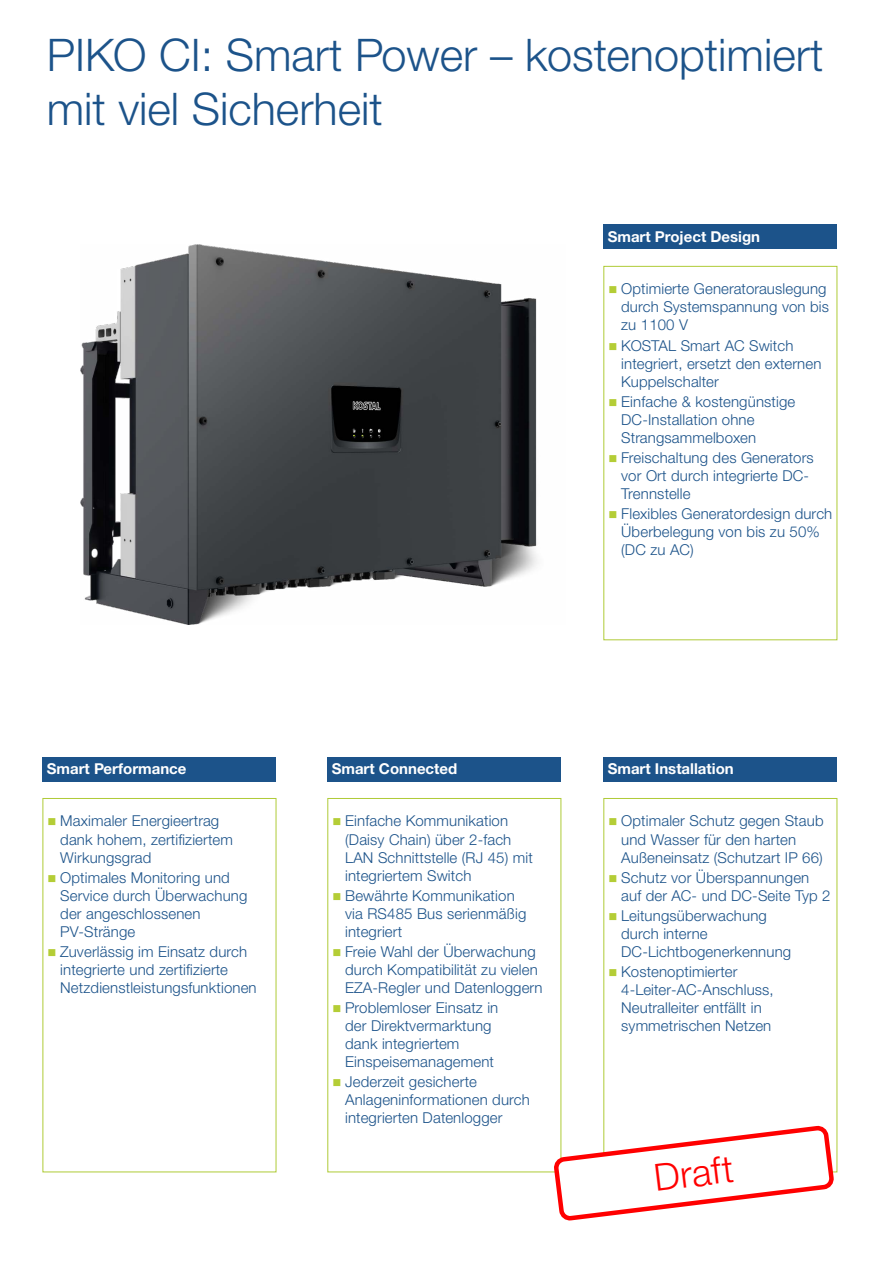
<style>
.page{position:relative;width:893px;height:1263px;background:#fff}
.page>*{position:absolute;margin:0;border:0;box-sizing:border-box;transform-origin:0 0}
.t1{font:300 45px/54px "Helvetica Neue LTW1 G";color:#1c538a}
.t2{font:300 37.5px "Helvetica Neue LTW1 G";color:#f00}
.t3{font:300 15px/18px "Helvetica Neue LTW1 G";letter-spacing:.01em;color:#1c538a}
.t4{font:700 15px "Helvetica Neue LTW1 G";color:#fff}
</style>
<div class="page">
<img style="left:81px;top:245px;width:456px;height:380px">
<div style="left:603px;top:225px;width:234px;height:24px;background:#1c538a"></div>
<div style="left:603px;top:757px;width:234px;height:24px;background:#1c538a"></div>
<div style="left:43px;top:757px;width:233px;height:24px;background:#1c538a"></div>
<div style="left:327px;top:757px;width:234px;height:24px;background:#1c538a"></div>
<svg style="left:556px;top:1126px;width:278px;height:94px"></svg>
<h1 class="t1" style="left:47px;top:28px;width:778px">PIKO CI: Smart Power – kostenoptimiert mit viel Sicherheit</h1>
<p class="t4" style="left:608px;top:228px;width:154px">Smart Project Design</p>
<p class="t3" style="left:621px;top:280px;width:209px">Optimierte Generatorauslegung durch Systemspannung von bis zu 1100 V</p>
<p class="t3" style="left:621px;top:336px;width:202px">KOSTAL Smart AC Switch integriert, ersetzt den externen<br>Kuppelschalter</p>
<p class="t3" style="left:621px;top:392px;width:176px">Einfache &amp; kostengünstige<br>DC-Installation ohne<br>Strangsammelboxen</p>
<p class="t3" style="left:621px;top:448px;width:194px">Freischaltung des Generators vor Ort durch integrierte DC-<br>Trennstelle</p>
<p class="t3" style="left:621px;top:504px;width:213px">Flexibles Generatordesign durch<br>Überbelegung von bis zu 50% (DC zu AC)</p>
<p class="t4" style="left:47px;top:760px;width:141px">Smart Performance</p>
<p class="t4" style="left:332px;top:760px;width:127px">Smart Connected</p>
<p class="t4" style="left:608px;top:760px;width:128px">Smart Installation</p>
<p class="t3" style="left:60px;top:812px;width:174px">Maximaler Energieertrag dank hohem, zertifiziertem<br>Wirkungsgrad</p>
<p class="t3" style="left:60px;top:868px;width:189px">Optimales Monitoring und<br>Service durch Überwachung der angeschlossenen<br>PV-Stränge</p>
<p class="t3" style="left:60px;top:942px;width:198px">Zuverlässig im Einsatz durch integrierte und zertifizierte<br>Netzdienstleistungsfunktionen</p>
<p class="t3" style="left:345px;top:812px;width:189px">Einfache Kommunikation (Daisy Chain) über 2-fach<br>LAN Schnittstelle (RJ 45) mit integriertem Switch</p>
<p class="t3" style="left:345px;top:886px;width:183px">Bewährte Kommunikation via RS485 Bus serienmäßig integriert</p>
<p class="t3" style="left:345px;top:942px;width:199px">Freie Wahl der Überwachung durch Kompatibilität zu vielen<br>EZA-Regler und Datenloggern</p>
<p class="t3" style="left:345px;top:998px;width:155px">Problemloser Einsatz in der Direktvermarktung dank integriertem<br>Einspeisemanagement</p>
<p class="t3" style="left:345px;top:1073px;width:186px">Jederzeit gesicherte<br>Anlageninformationen durch integrierten Datenlogger</p>
<p class="t3" style="left:621px;top:812px;width:204px">Optimaler Schutz gegen Staub und Wasser für den harten<br>Außeneinsatz (Schutzart IP 66)</p>
<p class="t3" style="left:621px;top:868px;width:211px">Schutz vor Überspannungen auf der AC- und DC-Seite Typ 2</p>
<p class="t3" style="left:621px;top:906px;width:172px">Leitungsüberwachung durch interne<br>DC-Lichtbogenerkennung</p>
<p class="t3" style="left:621px;top:962px;width:154px">Kostenoptimierter<br>4-Leiter-AC-Anschluss,<br>Neutralleiter entfällt in symmetrischen Netzen</p>
<h2 class="t2" style="left:651px;top:1155px;width:81px;rotate:-7deg">Draft</h2>
</div>
